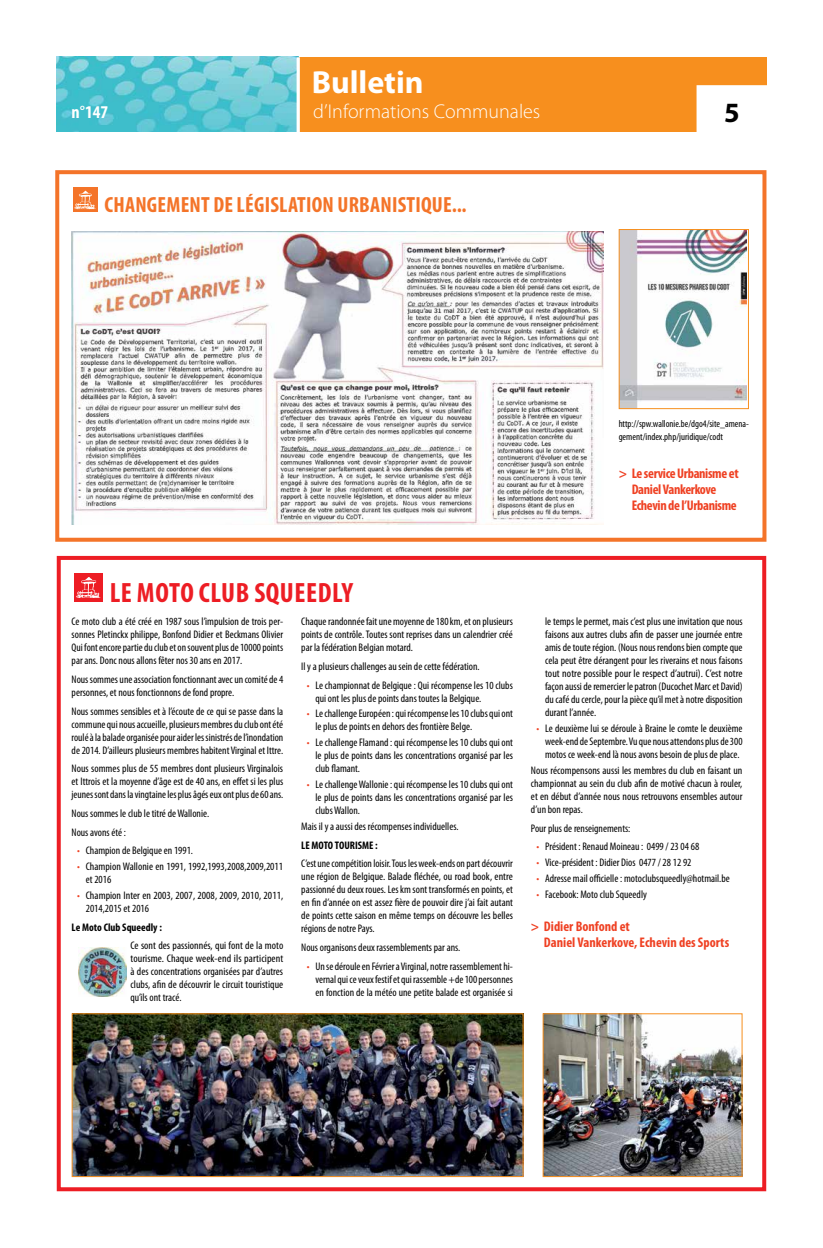
<style>
.page{position:relative;width:823px;height:1248px;background:#fff}
.page>*{position:absolute;margin:0;border:0;box-sizing:border-box;transform-origin:0 0}
.t1{font:700 32px "Myriad Pro";color:#fff}
.t2{font:700 condensed 28px "Myriad Pro";letter-spacing:.02em;color:#ed1d24}
.t3{font:700 28px "Myriad Pro";color:#000}
.t4{font:700 condensed 22px "Myriad Pro";letter-spacing:.01em;color:#f47429}
.t5{font:300 20px "Myriad Pro";color:#fff}
.t6{font:700 condensed 18px "Myriad Pro";color:#fff}
.t7{font:700 condensed 14px/16px "Myriad Pro";letter-spacing:-.025em;color:#ef4123}
.t8{font:700 condensed 14px/16px "Myriad Pro";color:#ef4123}
.t9{font:condensed 11px/13px "Myriad Pro";color:#000;text-align:justify}
.t10{font:700 condensed 11px "Myriad Pro";color:#000}
.t11{font:condensed 10px/13px "Myriad Pro";color:#000}
.s1{color:#ef4123}
</style>
<div class="page">
<div style="left:74px;top:573px;width:28px;height:28px;background:#ed1d24"></div>
<svg style="left:76px;top:577px;width:24px;height:21px"></svg>
<div style="left:57px;top:556px;width:708px;height:635px;border:4px solid #ed1d24"></div>
<div style="left:288px;top:57px;width:478px;height:74px;background:#f78f1e"></div>
<img style="left:57px;top:57px;width:239px;height:74px">
<svg style="left:296px;top:57px;width:4px;height:75px"></svg>
<div style="left:696px;top:85px;width:77px;height:47px;background:#fff;border:2px solid #fff"></div>
<img style="left:544px;top:1015px;width:196px;height:159px">
<div style="left:73px;top:188px;width:24px;height:24px;background:#f47429"></div>
<svg style="left:74px;top:191px;width:22px;height:18px"></svg>
<div style="left:55px;top:170px;width:711px;height:371px;border:4px solid #f47429"></div>
<img style="left:72px;top:231px;width:531px;height:293px">
<img style="left:74px;top:1015px;width:447px;height:159px">
<img style="left:78px;top:947px;width:48px;height:49px">
<img style="left:620px;top:231px;width:125px;height:176px">
<div style="left:618px;top:229px;width:130px;height:180px;border:1px solid #f78f1e"></div>
<h1 class="t1" style="left:311px;top:61px;width:113px">Bulletin</h1>
<h3 class="t5" style="left:313px;top:99px;width:228px">d’Informations Communales</h3>
<h3 class="t6" style="left:72px;top:101px;width:38px">n°147</h3>
<h2 class="t3" style="left:723px;top:94px;width:17px">5</h2>
<h3 class="t4" style="left:104px;top:191px;width:33px">changemen</h3>
<h3 class="t4" style="left:201px;top:191px;width:168px">t de législation urbani</h3>
<h3 class="t4" style="left:397px;top:191px;width:70px">stique...</h3>
<p class="t11" style="left:618px;top:417px;width:132px">http://spw.wallonie.be/dgo4/site_amena&shy;gement/index.php/juridique/codt</p>
<p class="t7" style="left:618px;top:465px;width:121px">&gt; Le service Urbanisme et<br>Daniel Vankerkove</p>
<p class="t7" style="left:631px;top:497px;width:107px">Echevin de l’Urbanisme</p>
<h2 class="t2" style="left:110px;top:574px;width:245px">LE MOTO CLU B SQUEEDLY</h2>
<p class="t9" style="left:72px;top:615px;width:213px">Ce moto club a été créé en 1987 sous l’impulsion de trois per&shy;sonnes Pletinckx philippe, Bonfond Didier et Beckmans Olivier Qui font encore partie du club et on souvent plus de 10000 points par ans. Donc nous allons fêter nos 30 ans en 2017.</p>
<p class="t9" style="left:72px;top:672px;width:213px">Nous sommes une association fonctionnant avec un comité de 4 personnes, et nous fonctionnons de fond propre.</p>
<p class="t9" style="left:72px;top:704px;width:213px">Nous sommes sensibles et à l’écoute de ce qui se passe dans la commune qui nous accueille, plusieurs membres du club ont été roulé à la balade organisée pour aider les sinistrés de l’inondation de 2014. D’ailleurs plusieurs membres habitent Virginal et Ittre.</p>
<p class="t9" style="left:72px;top:762px;width:213px">Nous sommes plus de 55 membres dont plusieurs Virginalois et Ittrois et la moyenne d’âge est de 40 ans, en effet si les plus jeunes sont dans la vingtaine les plus âgés eux ont plus de 60 ans.</p>
<p class="t9" style="left:72px;top:803px;width:139px;line-height:18.7px">Nous sommes le club le titré de Wallonie.<br>Nous avons été :</p>
<p class="t9" style="left:77px;top:844px;width:117px"><span class="s1">•</span> Champion de Belgique en 1991.</p>
<p class="t9" style="left:86px;top:859px;width:199px;text-indent:-9px"><span class="s1">•</span> Champion Wallonie en 1991, 1992,1993,2008,2009,2011 et 2016</p>
<p class="t9" style="left:86px;top:888px;width:199px;text-indent:-9px"><span class="s1">•</span> Champion Inter en 2003, 2007, 2008, 2009, 2010, 2011,<br>2014,2015 et 2016</p>
<p class="t10" style="left:72px;top:920px;width:92px">Le Moto Club Squeedly :</p>
<p class="t9" style="left:130px;top:939px;width:154px">Ce sont des passionnés, qui font de la moto tourisme. Chaque week-end ils participent à des concentrations organisées par d’autres clubs, afin de découvrir le circuit touristique qu’ils ont tracé.</p>
<p class="t9" style="left:301px;top:615px;width:213px">Chaque randonnée fait une moyenne de 180 km, et on plusieurs points de contrôle. Toutes sont reprises dans un calendrier créé par la fédération Belgian motard.</p>
<p class="t9" style="left:301px;top:659px;width:180px">Il y a plusieurs challenges au sein de cette fédération.</p>
<p class="t9" style="left:315px;top:678px;width:199px;text-indent:-9px"><span class="s1">•</span> Le championnat de Belgique : Qui récompense les 10 clubs qui ont les plus de points dans toutes la Belgique.</p>
<p class="t9" style="left:315px;top:707px;width:199px;text-indent:-9px"><span class="s1">•</span> Le challenge Européen : qui récompense les 10 clubs qui ont le plus de points en dehors des frontière Belge.</p>
<p class="t9" style="left:315px;top:736px;width:199px;text-indent:-9px"><span class="s1">•</span> Le challenge Flamand : qui récompense les 10 clubs qui ont le plus de points dans les concentrations organisé par les club flamant.</p>
<p class="t9" style="left:315px;top:777px;width:199px;text-indent:-9px"><span class="s1">•</span> Le challenge Wallonie : qui récompense les 10 clubs qui ont le plus de points dans les concentrations organisé par les clubs Wallon.</p>
<p class="t9" style="left:301px;top:819px;width:159px">Mais il y a aussi des récompenses individuelles.</p>
<p class="t10" style="left:301px;top:838px;width:40px">LE MOTO TOUR</p>
<p class="t10" style="left:355px;top:838px;width:24px">ISME :</p>
<p class="t9" style="left:301px;top:857px;width:213px">C’est une compétition loisir. Tous les week-ends on part découvrir une région de Belgique. Balade fléchée, ou road book, entre passionné du deux roues. Les km sont transformés en points, et en fin d’année on est assez fière de pouvoir dire j’ai fait autant de points cette saison en même temps on découvre les belles régions de notre Pays.</p>
<p class="t9" style="left:301px;top:940px;width:160px">Nous organisons deux rassemblements par ans.</p>
<p class="t9" style="left:315px;top:959px;width:199px;text-indent:-9px"><span class="s1">•</span> Un se déroule en Février a Virginal, notre rassemblement hi&shy;vernal qui ce veux festif et qui rassemble +de 100 personnes en fonction de la météo une petite balade est organisée si</p>
<p class="t9" style="left:544px;top:615px;width:199px">le temps le permet, mais c’est plus une invitation que nous faisons aux autres clubs afin de passer une journée entre amis de toute région. (Nous nous rendons bien compte que cela peut être dérangent pour les riverains et nous faisons tout notre possible pour le respect d’autrui). C’est notre façon aussi de remercier le patron (Ducochet Marc et David) du café du cercle, pour la pièce qu’il met à notre disposition durant l’année.</p>
<p class="t9" style="left:544px;top:721px;width:199px;text-indent:-9px"><span class="s1">•</span> Le deuxième lui se déroule à Braine le comte le deuxième week-end de Septembre. Vu que nous attendons plus de 300 motos ce week-end là nous avons besoin de plus de place.</p>
<p class="t9" style="left:530px;top:763px;width:213px">Nous récompensons aussi les membres du club en faisant un championnat au sein du club afin de motivé chacun à rouler, et en début d’année nous nous retrouvons ensembles autour d’un bon repas.</p>
<p class="t9" style="left:530px;top:821px;width:101px">Pour plus de renseignements:</p>
<p class="t9" style="left:536px;top:840px;width:164px"><span class="s1">•</span> Président : Renaud Moineau : 0499 / 23 04 68</p>
<p class="t9" style="left:536px;top:855px;width:156px"><span class="s1">•</span> Vice-président : Didier Dios 0477 / 28 12 92</p>
<p class="t9" style="left:536px;top:871px;width:194px"><span class="s1">•</span> Adresse mail officielle : motoclubsqueedly@hotmail.be</p>
<p class="t9" style="left:536px;top:887px;width:112px"><span class="s1">•</span> Facebook: Moto club Squeedly</p>
<p class="t8" style="left:530px;top:917px;width:200px">&gt; Didier Bonfond et<br>Daniel Vankerkove, Echevin des Sports</p>
</div>
